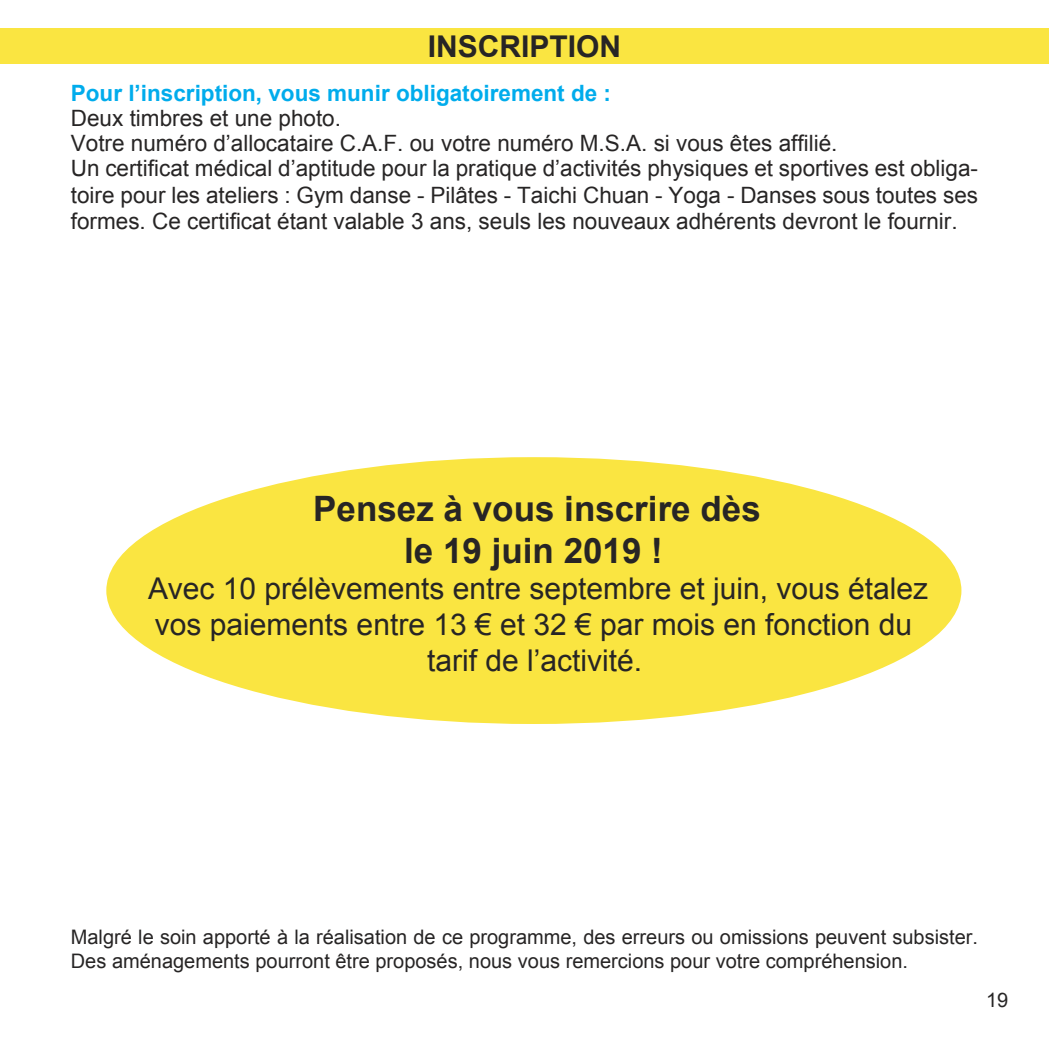
<style>
.page{position:relative;width:1049px;height:1049px;background:#fff}
.page>*{position:absolute;margin:0;border:0;box-sizing:border-box;transform-origin:0 0}
.t1{font:700 35px/42px "Arial";color:#272525;text-align:center}
.t2{font:30px/36px "Arial";color:#272525;text-align:center}
.t3{font:700 30px "Arial";color:#272525}
.t4{font:22.5px/25.8px "Arial";color:#272525}
.t5{font:700 22.5px "Arial";color:#00acec}
.t6{font:20px/24px "Arial";color:#272525}
</style>
<div class="page">
<div style="left:0;top:28px;width:1049px;height:36px;background:#fae541"></div>
<div style="left:106px;top:457px;width:855px;height:267px;background:#fae541;border-radius:50%"></div>
<h2 class="t3" style="left:428px;top:30px;width:195px">INSCRIPTION</h2>
<p class="t5" style="left:71px;top:81px;width:542px">Pour l’inscription, vous munir obligatoirement de :</p>
<p class="t4" style="left:71px;top:106px;width:909px">Deux timbres et une photo.<br>Votre numéro d’allocataire C.A.F. ou votre numéro M.S.A. si vous êtes affilié.<br>Un certificat médical d’aptitude pour la pratique d’activités physiques et sportives est obliga&shy;toire pour les ateliers : Gym danse - Pilâtes - Taichi Chuan - Yoga - Danses sous toutes ses formes. Ce certificat étant valable 3 ans, seuls les nouveaux adhérents devront le fournir.</p>
<h1 class="t1" style="left:313px;top:488px;width:449px">Pensez à vous inscrire dès le 19 juin 2019 !</h1>
<h2 class="t2" style="left:148px;top:570px;width:781px">Avec 10 prélèvements entre septembre et juin, vous étalez vos paiements entre 13 € et 32 € par mois en fonction du tarif de l’activité.</h2>
<p class="t6" style="left:71px;top:924px;width:909px">Malgré le soin apporté à la réalisation de ce programme, des erreurs ou omissions peuvent subsister.<br>Des aménagements pourront être proposés, nous vous remercions pour votre compréhension.</p>
<p class="t6" style="left:986px;top:988px;width:24px">19</p>
</div>
